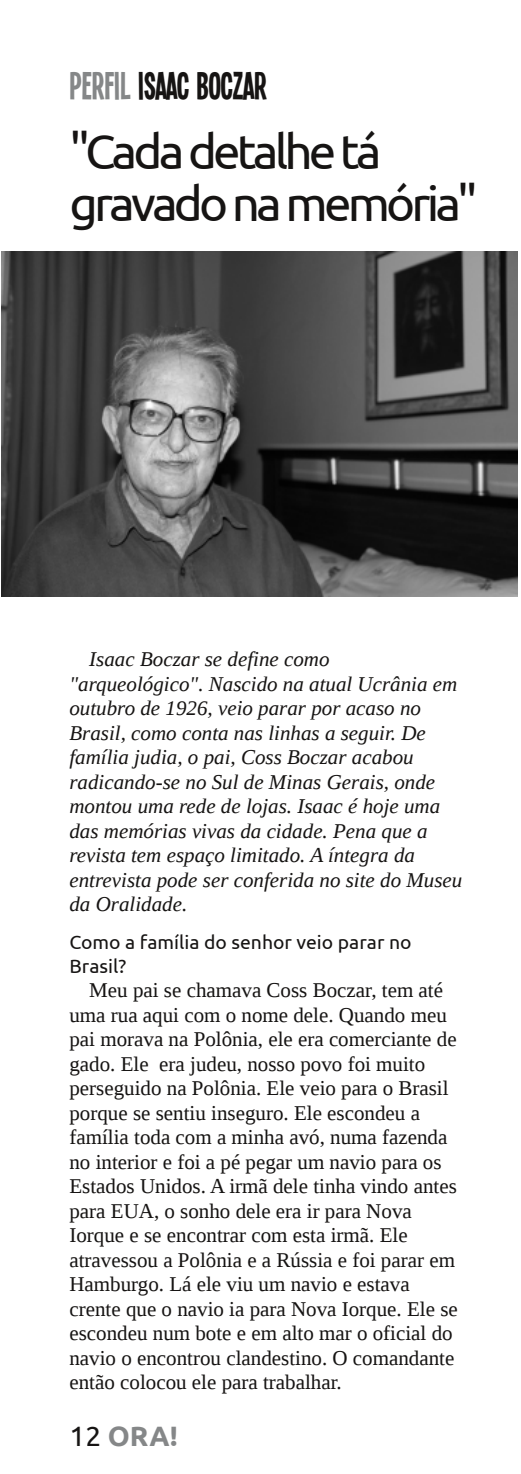
<style>
.page{position:relative;width:521px;height:1474px;background:#fff}
.page>*{position:absolute;margin:0;border:0;box-sizing:border-box;transform-origin:0 0}
.t1{font:49px/51.8px "Ubuntu";letter-spacing:-.08em;color:#161413}
.t2{font:42px "Single Sleeve";color:#161413}
.t3{font:700 28px "Ubuntu";color:#858788}
.t4{font:21px/24.5px "Liberation Serif";color:#161413}
.t5{font:italic 21px/24.5px "Liberation Serif";color:#161413}
.t6{font:19.25px/23.1px "Ubuntu";color:#161413}
.s1{color:#858788}
.s2{font-weight:400;color:#161413}
</style>
<div class="page">
<img style="left:2px;top:251px;width:516px;height:345px">
<h2 class="t2" style="left:69px;top:60px;width:199px"><span class="s1">PERFIL</span> ISAAC BOCZAR</h2>
<h1 class="t1" style="left:69px;top:125px;width:410px">"Cada detalhetá gravado na memória"</h1>
<p class="t5" style="left:69px;top:647px;width:394px;text-indent:20px">Isaac Boczar se define como "arqueológico". Nascido na atual Ucrânia em outubro de 1926, veio parar por acaso no Brasil, como conta nas linhas a seguir. De família judia, o pai, Coss Boczar acabou radicando-se no Sul de Minas Gerais, onde montou uma rede de lojas. Isaac é hoje uma das memórias vivas da cidade. Pena que a revista tem espaço limitado. A íntegra da entrevista pode ser conferida no site do Museu da Oralidade.</p>
<p class="t6" style="left:69px;top:930px;width:344px">Como a família do senhor veio parar no<br>Brasil?</p>
<p class="t4" style="left:69px;top:977px;width:390px;text-indent:20px">Meu pai se chamava Coss Boczar, tem até uma rua aqui com o nome dele. Quando meu pai morava na Polônia, ele era comerciante de gado. Ele era judeu, nosso povo foi muito perseguido na Polônia. Ele veio para o Brasil porque se sentiu inseguro. Ele escondeu a família toda com a minha avó, numa fazenda no interior e foi a pé pegar um navio para os Estados Unidos. A irmã dele tinha vindo antes para EUA, o sonho dele era ir para Nova Iorque e se encontrar com esta irmã. Ele atravessou a Polônia e a Rússia e foi parar em Hamburgo. Lá ele viu um navio e estava crente que o navio ia para Nova Iorque. Ele se escondeu num bote e em alto mar o oficial do navio o encontrou clandestino. O comandante então colocou ele para trabalhar.</p>
<h3 class="t3" style="left:69px;top:1419px;width:110px"><span class="s2">12</span> ORA!</h3>
</div>
